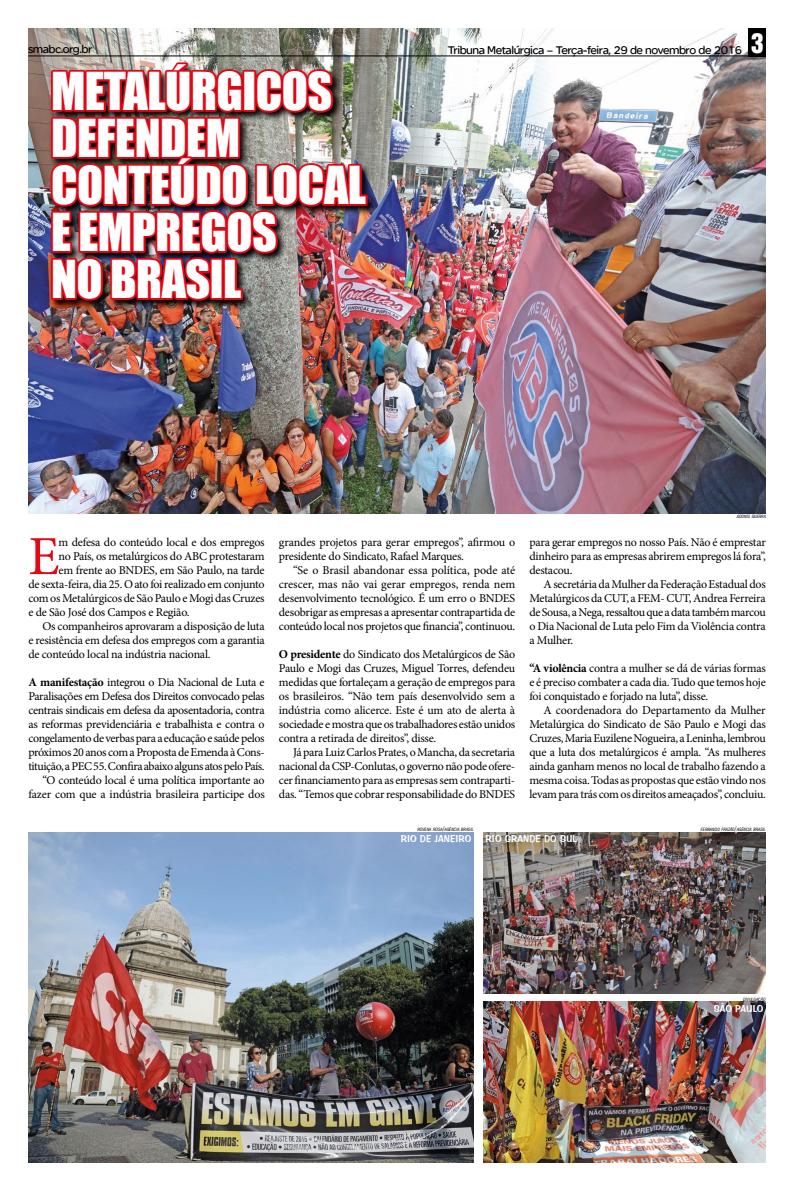
<style>
.page{position:relative;width:794px;height:1191px;background:#fff}
.page>*{position:absolute;margin:0;border:0;box-sizing:border-box;transform-origin:0 0}
.t1{font:55.1px "Minion Pro";color:#e30613}
.t2{font:48px/47px "Impact";letter-spacing:-.01em;color:#fff}
.t3{font:12px/14px "Minion Pro";letter-spacing:-.025em;color:#000;text-align:justify}
.t4{font:12px "SE Optimist Semi";letter-spacing:-.04em;color:#000}
.t5{font:10px "Impress BT";color:#fff}
.t6{font:italic condensed 4.4px "Swiss 721 BT";color:#000}
.s1{font-family:"Helvetica Inserat";font-size:25px;color:#fff}
.s2{font-weight:700}
.s3{font-size:6.2px}
</style>
<div class="page">
<img style="left:28px;top:28px;width:738px;height:486px">
<hr style="left:28px;top:55px;width:738px;height:1px;background:#000">
<div style="left:749px;top:28px;width:17px;height:28px;background:#000"></div>
<img style="left:48px;top:61px;width:329px;height:250px">
<img style="left:48px;top:28px;width:322px;height:276px">
<img style="left:483px;top:832px;width:282px;height:161px">
<img style="left:483px;top:1001px;width:282px;height:161px">
<img style="left:28px;top:832px;width:445px;height:330px">
<p class="t4" style="left:28px;top:42px;width:66px">smabc.org.br</p>
<p class="t4" style="left:448px;top:43px;width:317px">Tribuna Metalúrgica – Terça-feira, 29 de novembro de 2016 <span class="s1">3</span></p>
<h2 class="t2" style="left:51px;top:66px;width:317px">METALÚRGICOS<br>DEFENDEM<br>CONTEÚDO LOCAL<br>E EMPREGOS<br>NO BRASIL</h2>
<h1 class="t1" style="left:28px;top:519px;width:33px">E</h1>
<p class="t3" style="left:59px;top:535px;width:208px">m defesa do conteúdo local e dos empregos</p>
<p class="t3" style="left:59px;top:549px;width:208px">no País, os metalúrgicos do ABC protestaram</p>
<p class="t3" style="left:59px;top:563px;width:208px">em frente ao BNDES, em São Paulo, na tarde</p>
<p class="t3" style="left:28px;top:577px;width:238px">de sexta-feira, dia 25. O ato foi realizado em conjunto</p>
<p class="t3" style="left:28px;top:591px;width:238px">com os Metalúrgicos de São Paulo e Mogi das Cruzes</p>
<p class="t3" style="left:28px;top:605px;width:163px">e de São José dos Campos e Região.</p>
<p class="t3" style="left:43px;top:619px;width:224px">Os companheiros aprovaram a disposição de luta</p>
<p class="t3" style="left:28px;top:633px;width:238px">e resistência em defesa dos empregos com a garantia</p>
<p class="t3" style="left:28px;top:647px;width:184px">de conteúdo local na indústria nacional.</p>
<p class="t3" style="left:28px;top:675px;width:238px;text-align:right"><span class="s2">A manifestação</span> integrou o Dia Nacional de Luta e Paralisações em Defesa dos Direitos convocado pelas centrais sindicais em defesa da aposentadoria, contra as reformas previdenciária e trabalhista e contra o congelamento de verbas para a educação e saúde pelos próximos 20 anos com a Proposta de Emenda à Cons&shy;tituição, a PEC 55. Confira abaixo alguns atos pelo País. “O conteúdo local é uma política importante ao fazer com que a indústria brasileira participe dos</p>
<p class="t3" style="left:279px;top:535px;width:238px">grandes projetos para gerar empregos”, afirmou o presidente do Sindicato, Rafael Marques.</p>
<p class="t3" style="left:279px;top:563px;width:238px;text-indent:14px">“Se o Brasil abandonar essa política, pode até crescer, mas não vai gerar empregos, renda nem desenvolvimento tecnológico. É um erro o BNDES desobrigar as empresas a apresentar contrapartida de conteúdo local nos projetos que financia”, continuou.</p>
<p class="t3" style="left:279px;top:647px;width:238px"><span class="s2">O presidente</span> do Sindicato dos Metalúrgicos de São Paulo e Mogi das Cruzes, Miguel Torres, defendeu medidas que fortaleçam a geração de empregos para os brasileiros. “Não tem país desenvolvido sem a indústria como alicerce. Este é um ato de alerta à sociedade e mostra que os trabalhadores estão unidos contra a retirada de direitos”, disse.</p>
<p class="t3" style="left:279px;top:745px;width:238px;text-indent:14px">Já para Luiz Carlos Prates, o Mancha, da secretaria nacional da CSP-Conlutas, o governo não pode ofere&shy;cer financiamento para as empresas sem contraparti&shy;das. “Temos que cobrar responsabilidade do BNDES</p>
<p class="t6" style="left:417px;top:826px;width:58px">ROVENA ROSA<span class="s3">/</span>AGÊNCIA BRASIL</p>
<p class="t6" style="left:737px;top:514px;width:31px">ADONIS GUERRA</p>
<p class="t3" style="left:529px;top:535px;width:238px">para gerar empregos no nosso País. Não é emprestar dinheiro para as empresas abrirem empregos lá fora”, destacou.</p>
<p class="t3" style="left:529px;top:577px;width:238px;text-indent:14px">A secretária da Mulher da Federação Estadual dos Metalúrgicos da CUT, a FEM- CUT, Andrea Ferreira de Sousa, a Nega, ressaltou que a data também marcou o Dia Nacional de Luta pelo Fim da Violência contra a Mulher.</p>
<p class="t3" style="left:529px;top:661px;width:238px"><span class="s2">“A violência</span> contra a mulher se dá de várias formas e é preciso combater a cada dia. Tudo que temos hoje foi conquistado e forjado na luta”, disse.</p>
<p class="t3" style="left:529px;top:703px;width:238px;text-indent:14px">A coordenadora do Departamento da Mulher Metalúrgica do Sindicato de São Paulo e Mogi das Cruzes, Maria Euzilene Nogueira, a Leninha, lembrou que a luta dos metalúrgicos é ampla. “As mulheres ainda ganham menos no local de trabalho fazendo a mesma coisa. Todas as propostas que estão vindo nos levam para trás com os direitos ameaçados”, concluiu.</p>
<p class="t6" style="left:701px;top:826px;width:66px">FERNANDO FRAZÃO<span class="s3">/</span>AGÊNCIA BRASIL</p>
<p class="t5" style="left:401px;top:832px;width:45px">RIO DE JANEIRO</p>
<p class="t5" style="left:485px;top:832px;width:7px">RIO</p>
<p class="t5" style="left:505px;top:832px;width:14px">GRANDE</p>
<p class="t5" style="left:544px;top:832px;width:34px">DO SUL</p>
<p class="t6" style="left:743px;top:996px;width:24px">DIVULGAÇÃO</p>
<p class="t5" style="left:714px;top:1002px;width:50px">SÃO PAU LO</p>
</div>
